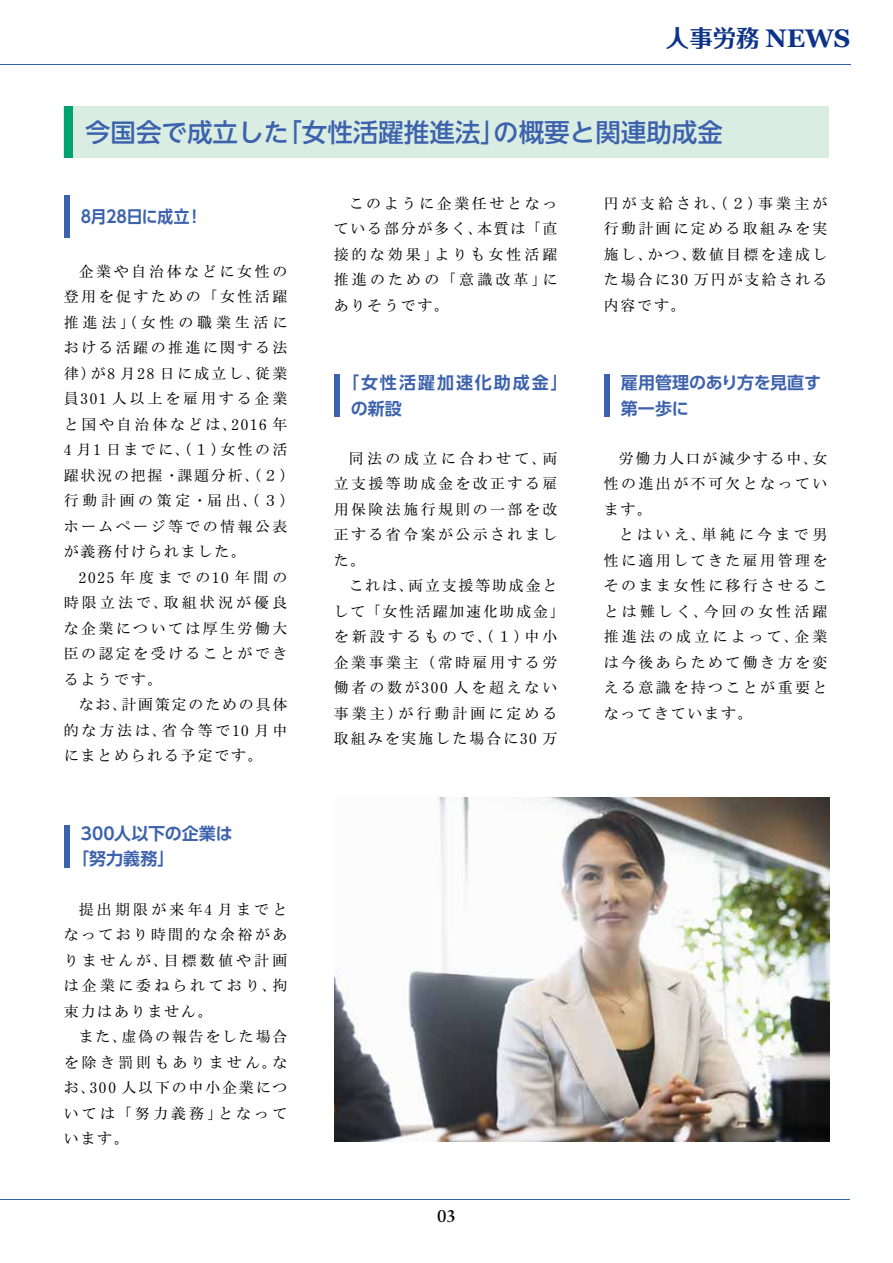
<style>
.page{position:relative;width:893px;height:1263px;background:#fff}
.page>*{position:absolute;margin:0;border:0;box-sizing:border-box;transform-origin:0 0}
.t1{font:500 25.5px "UD Shin Go NT Pro";color:#3d62ad}
.t2{font:700 23.4px "Folk Pro";color:#0c3388}
.t3{font:700 16.95px/25.5px "UD Shin Go Pro De";color:#3d62ad}
.t4{font:700 16.95px/25.5px "UD Shin Go Pro De";letter-spacing:.11em;color:#3d62ad}
.t5{font:700 16.95px "UD Shin Go Pro De";color:#3d62ad;scale:.93 1}
.t6{font:700 16.95px "Sabon LT Std";color:#000}
.t7{font:500 14.85px/25.5px "Ro H Mincho Pro";letter-spacing:.17em;color:#000;text-align:justify}
.s1{font-family:"Georgia";font-size:25.5px}
</style>
<div class="page">
<div style="left:64px;top:106px;width:765px;height:51px;background:#daede3"></div>
<div style="left:64px;top:106px;width:8px;height:51px;background:#00a272"></div>
<hr style="left:0;top:1199px;width:850px;height:1px;background:#3d62ad">
<hr style="left:0;top:64px;width:850px;height:1px;background:#3d62ad">
<div style="left:64px;top:196px;width:5px;height:42px;background:#3d62ad"></div>
<div style="left:64px;top:825px;width:5px;height:42px;background:#3d62ad"></div>
<div style="left:334px;top:374px;width:5px;height:43px;background:#3d62ad"></div>
<div style="left:604px;top:374px;width:5px;height:43px;background:#3d62ad"></div>
<img style="left:334px;top:797px;width:495px;height:344px">
<h2 class="t2" style="left:666px;top:18px;width:186px">人事労務 <span class="s1">NEWS</span></h2>
<h1 class="t1" style="left:85px;top:111px;width:639px">今国会で成立した「女性活躍推進法」の概要と関連助成金</h1>
<p class="t5" style="left:81px;top:203px;width:132px">8月28日に成立！</p>
<p class="t7" style="left:64px;top:259px;width:232px;text-align:left;text-indent:15px">企業や自治体などに女性の登用を促すための「女性活躍推進法」（女性の職業生活における活躍の推進に関する法律）が8 月28 日に成立し、従業員301 人以上を雇用する企業と国や自治体などは、2016 年<br>4 月1 日までに、（１）女性の活躍状況の把握・課題分析、（２）行動計画の策定・届出、（３）ホームページ等での情報公表が義務付けられました。</p>
<p class="t7" style="left:64px;top:566px;width:225px;text-indent:15px">2025 年度までの10 年間の時限立法で、取組状況が優良な企業については厚生労働大臣の認定を受けることができるようです。</p>
<p class="t7" style="left:64px;top:693px;width:225px;text-indent:15px">なお、計画策定のための具体的な方法は、省令等で10 月中にまとめられる予定です。</p>
<p class="t3" style="left:72px;top:820px;width:162px;text-indent:9px">300人以下の企業は「努力義務」</p>
<p class="t7" style="left:64px;top:897px;width:225px;text-indent:15px">提出期限が来年4 月までとなっており時間的な余裕がありませんが、目標数値や計画は企業に委ねられており、拘束力はありません。</p>
<p class="t7" style="left:64px;top:1025px;width:225px;text-indent:15px">また、虚偽の報告をした場合を除き罰則もありません。なお、300 人以下の中小企業については「努力義務」となっています。</p>
<p class="t7" style="left:334px;top:191px;width:225px;text-indent:15px">このように企業任せとなっている部分が多く、本質は「直接的な効果」よりも女性活躍推進のための「意識改革」にありそうです。</p>
<p class="t4" style="left:351px;top:369px;width:218px;text-indent:-9px">「女性活躍加速化助成金」の新設</p>
<p class="t7" style="left:334px;top:447px;width:225px;text-indent:15px">同法の成立に合わせて、両立支援等助成金を改正する雇用保険法施行規則の一部を改正する省令案が公示されました。</p>
<p class="t7" style="left:334px;top:574px;width:232px;text-align:center">これは、両立支援等助成金と<br>して「女性活躍加速化助成金」を新設するもので、（１）中小企業事業主（常時雇用する労働者の数が300 人を超えない事業主）が行動計画に定める取組みを実施した場合に30 万</p>
<p class="t6" style="left:437px;top:1205px;width:20px">03</p>
<p class="t7" style="left:604px;top:191px;width:225px">円が支給され、（２）事業主が行動計画に定める取組みを実施し、かつ、数値目標を達成した場合に30 万円が支給される内容です。</p>
<p class="t3" style="left:621px;top:369px;width:202px">雇用管理のあり方を見直す第一歩に</p>
<p class="t7" style="left:604px;top:447px;width:225px;text-indent:15px">労働力人口が減少する中、女性の進出が不可欠となっています。</p>
<p class="t7" style="left:604px;top:523px;width:225px;text-indent:15px">とはいえ、単純に今まで男性に適用してきた雇用管理をそのまま女性に移行させることは難しく、今回の女性活躍推進法の成立によって、企業は今後あらためて働き方を変える意識を持つことが重要となってきています。</p>
</div>
